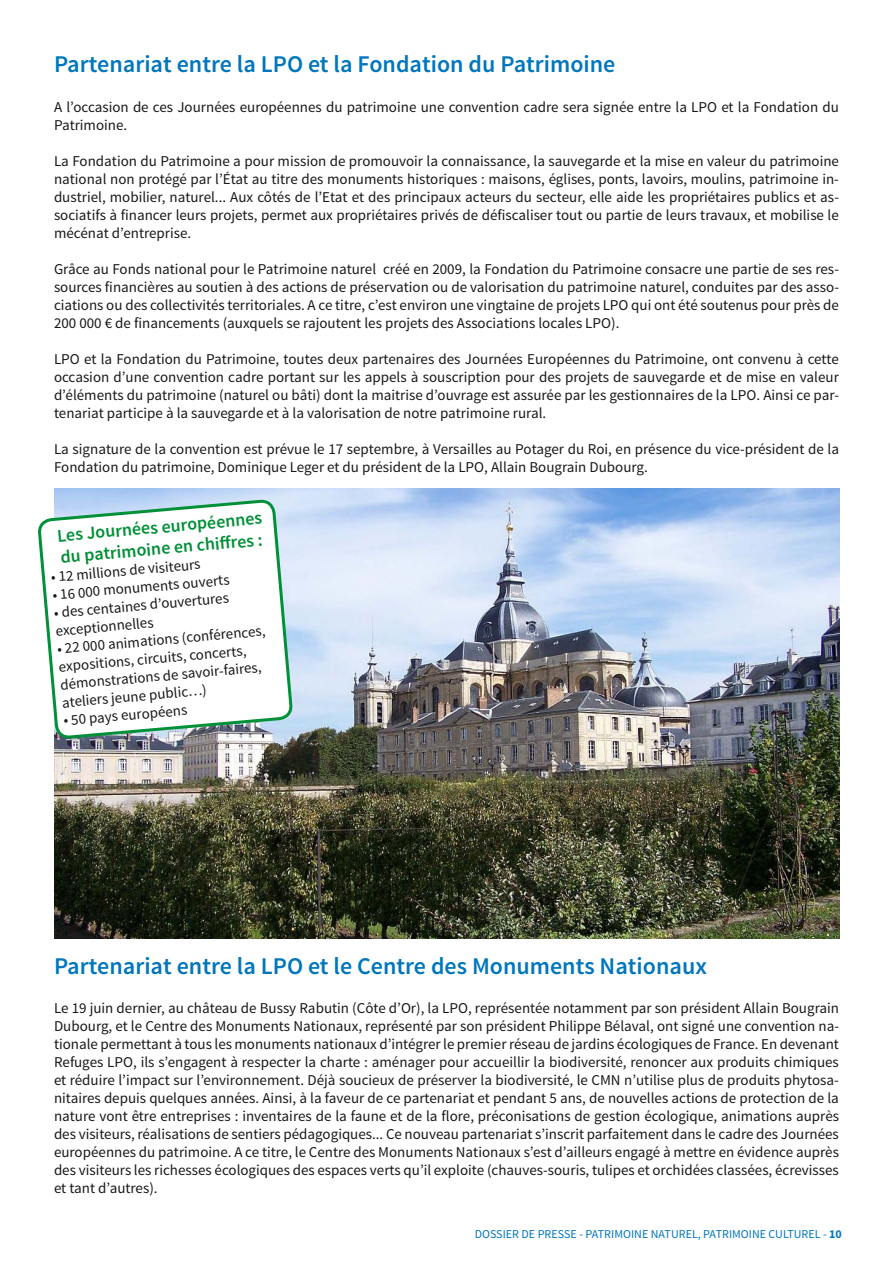
<style>
.page{position:relative;width:893px;height:1263px;background:#fff}
.page>*{position:absolute;margin:0;border:0;box-sizing:border-box;transform-origin:0 0}
.t1{font:600 24px "Source Sans Pro";color:#0076bd}
.t2{font:600 18px/21.6px "Source Sans Pro";color:#009037}
.t3{font:15px/18px "Source Sans Pro";color:#1a171b}
.t4{font:12px "Source Sans Pro";color:#0076bd}
.s1{font-weight:700}
</style>
<div class="page">
<img style="left:55px;top:489px;width:785px;height:450px">
<svg style="left:39px;top:488px;width:253px;height:306px"></svg>
<h1 class="t1" style="left:54px;top:49px;width:563px">Partenariat entre la LPO et la Fondation du Patrimoine</h1>
<p class="t3" style="left:54px;top:98px;width:786px">A l’occasion de ces Journées européennes du patrimoine une convention cadre sera signée entre la LPO et la Fondation du<br>Patrimoine.</p>
<p class="t3" style="left:54px;top:152px;width:786px;text-align:justify">La Fondation du Patrimoine a pour mission de promouvoir la connaissance, la sauvegarde et la mise en valeur du patrimoine national non protégé par l’État au titre des monuments historiques : maisons, églises, ponts, lavoirs, moulins, patrimoine in&shy;dustriel, mobilier, naturel... Aux côtés de l’Etat et des principaux acteurs du secteur, elle aide les propriétaires publics et as&shy;sociatifs à financer leurs projets, permet aux propriétaires privés de défiscaliser tout ou partie de leurs travaux, et mobilise le mécénat d’entreprise.</p>
<p class="t3" style="left:54px;top:260px;width:787px;text-align:justify">Grâce au Fonds national pour le Patrimoine naturel créé en 2009, la Fondation du Patrimoine consacre une partie de ses res&shy;sources financières au soutien à des actions de préservation ou de valorisation du patrimoine naturel, conduites par des asso&shy;ciations ou des collectivités territoriales. A ce titre, c’est environ une vingtaine de projets LPO qui ont été soutenus pour près de 200 000 € de financements (auxquels se rajoutent les projets des Associations locales LPO).</p>
<p class="t3" style="left:54px;top:350px;width:786px;text-align:justify">LPO et la Fondation du Patrimoine, toutes deux partenaires des Journées Européennes du Patrimoine, ont convenu à cette occasion d’une convention cadre portant sur les appels à souscription pour des projets de sauvegarde et de mise en valeur d’éléments du patrimoine (naturel ou bâti) dont la maitrise d’ouvrage est assurée par les gestionnaires de la LPO. Ainsi ce par&shy;tenariat participe à la sauvegarde et à la valorisation de notre patrimoine rural.</p>
<p class="t3" style="left:54px;top:440px;width:787px">La signature de la convention est prévue le 17 septembre, à Versailles au Potager du Roi, en présence du vice-président de la<br>Fondation du patrimoine, Dominique Leger et du président de la LPO, Allain Bougrain Dubourg.</p>
<p class="t2" style="left:56px;top:525px;width:207px;rotate:-5deg">Les Journées européennes du patrimoine en chiff res :</p>
<p class="t3" style="left:50px;top:568px;width:151px;rotate:-5deg">• 12 millions de visiteurs</p>
<p class="t3" style="left:52px;top:586px;width:179px;rotate:-5deg">• 16 000 monuments ouverts</p>
<p class="t3" style="left:53px;top:604px;width:177px;rotate:-5deg">• des centaines d’ouvertures exceptionnelles</p>
<p class="t3" style="left:57px;top:640px;width:210px;rotate:-5deg">• 22 000 animations (conférences, expositions, circuits, concerts, démonstrations de savoir-faires, ateliers jeune public…)</p>
<p class="t3" style="left:63px;top:712px;width:126px;rotate:-5deg">• 50 pays européens</p>
<h1 class="t1" style="left:54px;top:951px;width:654px">Partenariat entre la LPO et le Centre des Monuments Nationaux</h1>
<p class="t3" style="left:54px;top:1000px;width:787px;text-align:justify">Le 19 juin dernier, au château de Bussy Rabutin (Côte d’Or), la LPO, représentée notamment par son président Allain Bougrain Dubourg, et le Centre des Monuments Nationaux, représenté par son président Philippe Bélaval, ont signé une convention na&shy;tionale permettant à tous les monuments nationaux d’intégrer le premier réseau de jardins écologiques de France. En devenant Refuges LPO, ils s’engagent à respecter la charte : aménager pour accueillir la biodiversité, renoncer aux produits chimiques et réduire l’impact sur l’environnement. Déjà soucieux de préserver la biodiversité, le CMN n’utilise plus de produits phytosa&shy;nitaires depuis quelques années. Ainsi, à la faveur de ce partenariat et pendant 5 ans, de nouvelles actions de protection de la nature vont être entreprises : inventaires de la faune et de la flore, préconisations de gestion écologique, animations auprès des visiteurs, réalisations de sentiers pédagogiques... Ce nouveau partenariat s’inscrit parfaitement dans le cadre des Journées européennes du patrimoine. A ce titre, le Centre des Monuments Nationaux s’est d’ailleurs engagé à mettre en évidence auprès des visiteurs les richesses écologiques des espaces verts qu’il exploite (chauves-souris, tulipes et orchidées classées, écrevisses et tant d’autres).</p>
<p class="t4" style="left:475px;top:1227px;width:369px">DOSSIER DE PRESSE - PATRIMOINE NATUREL, PATRIMOINE CULTUREL - <span class="s1">10</span></p>
</div>
